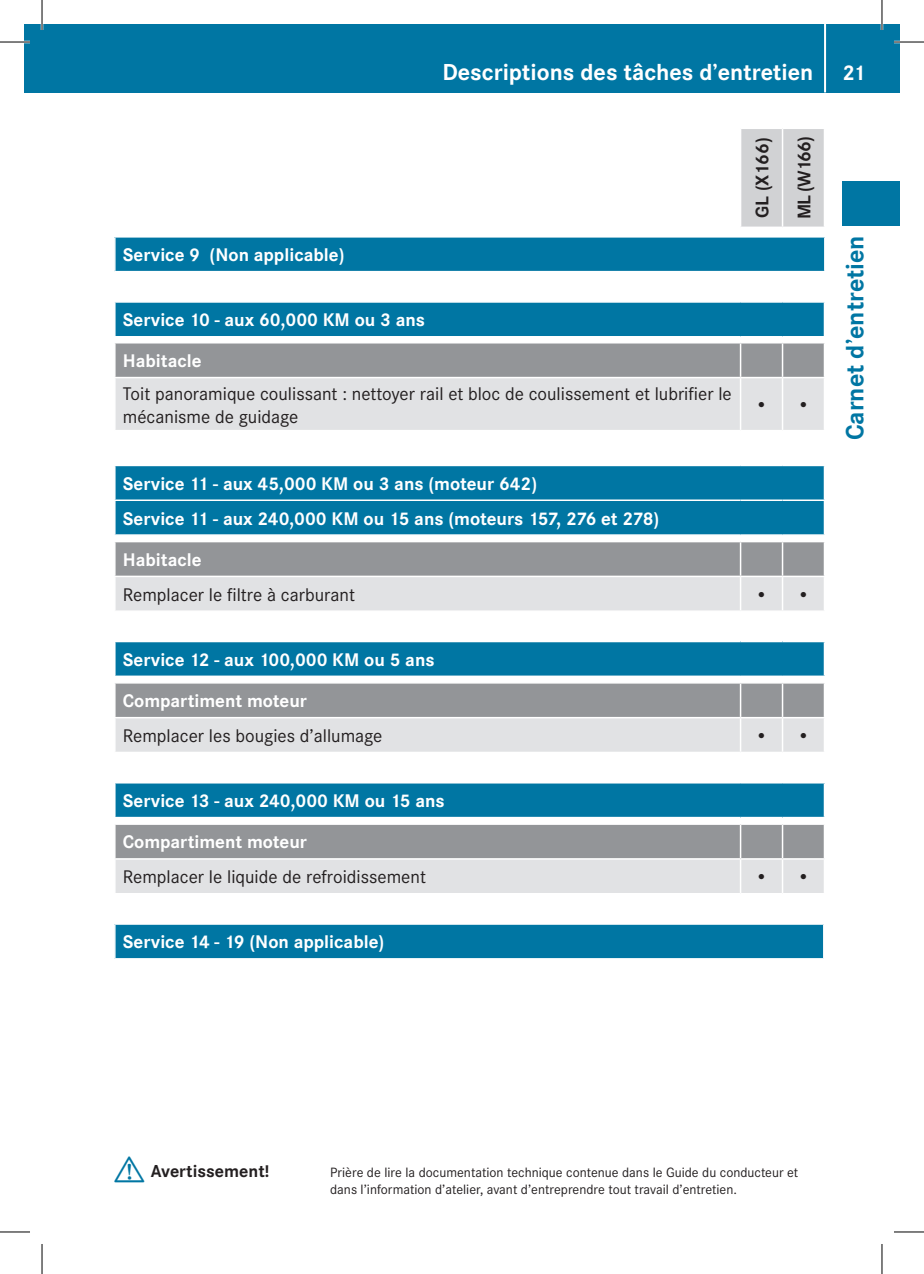
<style>
.page{position:relative;width:924px;height:1274px;background:#fff}
.page>*{position:absolute;margin:0;border:0;box-sizing:border-box;transform-origin:0 0}
.t1{font:700 26px "Corporate S";color:#0076a3}
.t2{font:700 24px "Corporate S";color:#fff}
.t3{font:700 22px "Corporate S";color:#fff}
.t4{font:700 19px "Corporate S";color:#fff}
.t5{font:19px/22.8px "Corporate S";color:#231f20}
.t6{font:700 19px "Corporate S";letter-spacing:-.04em;color:#231f20}
.t7{font:700 18px "Corporate S";color:#231f20}
.t8{font:14px/16.8px "Corporate S";color:#231f20}
</style>
<div class="page">
<div style="left:24px;top:24px;width:18px;height:68px;background:#0076a3"></div>
<div style="left:42px;top:24px;width:858px;height:68px;background:#0076a3"></div>
<hr style="left:824px;top:24px;width:2px;height:68px;background:#fff">
<div style="left:842px;top:182px;width:58px;height:44px;background:#0076a3"></div>
<div style="left:741px;top:129px;width:82px;height:97px;background:#d1d2d4"></div>
<hr style="left:781px;top:129px;width:2px;height:97px;background:#fff">
<div style="left:115px;top:237px;width:709px;height:35px;background:#0076a3"></div>
<hr style="left:114px;top:237px;width:2px;height:34px;background:#fff">
<hr style="left:114px;top:271px;width:711px;height:1px;background:#fff">
<div style="left:116px;top:303px;width:707px;height:33px;background:#0076a3"></div>
<div style="left:116px;top:343px;width:707px;height:34px;background:#939598"></div>
<svg style="left:116px;top:378px;width:707px;height:232px;background:#85afc1"></svg>
<svg style="left:116px;top:431px;width:707px;height:33px"></svg>
<hr style="left:739px;top:343px;width:2px;height:34px;background:#fff">
<hr style="left:781px;top:343px;width:2px;height:34px;background:#fff">
<hr style="left:739px;top:378px;width:2px;height:52px;background:#fff">
<hr style="left:781px;top:378px;width:2px;height:52px;background:#fff">
<hr style="left:114px;top:430px;width:626px;height:1px;background:#fff">
<hr style="left:740px;top:430px;width:42px;height:1px;background:#fff">
<hr style="left:739px;top:431px;width:2px;height:33px;background:#fff">
<hr style="left:782px;top:430px;width:43px;height:1px;background:#fff">
<hr style="left:781px;top:431px;width:2px;height:33px;background:#fff">
<hr style="left:114px;top:464px;width:626px;height:2px;background:#fff">
<hr style="left:740px;top:464px;width:42px;height:2px;background:#fff">
<hr style="left:782px;top:464px;width:43px;height:2px;background:#fff">
<hr style="left:739px;top:542px;width:2px;height:33px;background:#fff">
<hr style="left:781px;top:542px;width:2px;height:33px;background:#fff">
<hr style="left:114px;top:575px;width:626px;height:2px;background:#fff">
<hr style="left:740px;top:575px;width:42px;height:2px;background:#fff">
<hr style="left:739px;top:577px;width:2px;height:33px;background:#fff">
<hr style="left:782px;top:575px;width:43px;height:2px;background:#fff">
<hr style="left:781px;top:577px;width:2px;height:33px;background:#fff">
<hr style="left:114px;top:499px;width:626px;height:2px;background:#fff">
<hr style="left:740px;top:499px;width:42px;height:2px;background:#fff">
<hr style="left:782px;top:499px;width:43px;height:2px;background:#fff">
<hr style="left:114px;top:534px;width:626px;height:2px;background:#fff">
<hr style="left:740px;top:534px;width:42px;height:2px;background:#fff">
<hr style="left:782px;top:534px;width:43px;height:2px;background:#fff">
<hr style="left:114px;top:541px;width:626px;height:1px;background:#fff">
<hr style="left:740px;top:541px;width:42px;height:1px;background:#fff">
<hr style="left:782px;top:541px;width:43px;height:1px;background:#fff">
<div style="left:115px;top:641px;width:709px;height:35px;background:#0076a3"></div>
<hr style="left:114px;top:640px;width:626px;height:2px;background:#fff">
<hr style="left:114px;top:642px;width:2px;height:33px;background:#fff">
<hr style="left:740px;top:640px;width:42px;height:2px;background:#fff">
<hr style="left:782px;top:640px;width:43px;height:2px;background:#fff">
<hr style="left:823px;top:642px;width:2px;height:33px;background:#fff">
<hr style="left:114px;top:675px;width:626px;height:2px;background:#fff">
<hr style="left:740px;top:675px;width:42px;height:2px;background:#fff">
<hr style="left:782px;top:675px;width:43px;height:2px;background:#fff">
<svg style="left:115px;top:683px;width:710px;height:69px;background:#bcbec0"></svg>
<div style="left:115px;top:782px;width:709px;height:35px;background:#0076a3"></div>
<hr style="left:114px;top:782px;width:626px;height:1px;background:#fff">
<hr style="left:114px;top:783px;width:2px;height:33px;background:#fff">
<hr style="left:740px;top:782px;width:42px;height:1px;background:#fff">
<hr style="left:782px;top:782px;width:43px;height:1px;background:#fff">
<hr style="left:823px;top:783px;width:2px;height:33px;background:#fff">
<hr style="left:114px;top:816px;width:626px;height:2px;background:#fff">
<hr style="left:740px;top:816px;width:42px;height:2px;background:#fff">
<hr style="left:782px;top:816px;width:43px;height:2px;background:#fff">
<svg style="left:115px;top:825px;width:709px;height:68px;background:#bbbdbf"></svg>
<div style="left:115px;top:924px;width:708px;height:34px;background:#0076a3"></div>
<hr style="left:114px;top:924px;width:2px;height:34px;background:#fff">
<hr style="left:0;top:41px;width:30px;height:2px;background:#fff">
<hr style="left:894px;top:41px;width:30px;height:2px;background:#fff">
<hr style="left:41px;top:0;width:2px;height:30px;background:#fff">
<hr style="left:880px;top:0;width:3px;height:30px;background:#fff">
<hr style="left:0;top:42px;width:30px;height:1px;background:#000">
<hr style="left:894px;top:42px;width:30px;height:1px;background:#000">
<hr style="left:0;top:1231px;width:30px;height:1px;background:#000">
<hr style="left:894px;top:1231px;width:30px;height:1px;background:#000">
<hr style="left:42px;top:0;width:1px;height:30px;background:#000">
<hr style="left:42px;top:1243px;width:1px;height:30px;background:#000">
<hr style="left:881px;top:0;width:1px;height:30px;background:#000">
<hr style="left:881px;top:1243px;width:1px;height:30px;background:#000">
<p class="t2" style="left:442px;top:58px;width:372px">Descriptions des tâches d’entretien</p>
<p class="t4" style="left:123px;top:244px;width:223px">Service 9 (Non applicable)</p>
<p class="t4" style="left:123px;top:309px;width:304px">Service 10 - aux 60,000 KM ou 3 ans</p>
<p class="t4" style="left:123px;top:350px;width:80px">Habitacle</p>
<p class="t5" style="left:123px;top:382px;width:610px">Toit panoramique coulissant : nettoyer rail et bloc de coulissement et lubrifier le mécanisme de guidage</p>
<p class="t6" style="left:751px;top:218px;width:82px;rotate:-90deg">GL (X166)</p>
<p class="t6" style="left:793px;top:219px;width:84px;rotate:-90deg">ML (W166)</p>
<p class="t5" style="left:755px;top:393px;width:14px">•</p>
<p class="t5" style="left:797px;top:393px;width:14px">•</p>
<p class="t4" style="left:123px;top:472px;width:416px">Service 11 - aux 45,000 KM ou 3 ans (moteur 642)</p>
<p class="t4" style="left:123px;top:507px;width:538px">Service 11 - aux 240,000 KM ou 15 ans (moteurs 157, 276 et 278)</p>
<p class="t4" style="left:123px;top:548px;width:80px">Habitacle</p>
<p class="t5" style="left:123px;top:583px;width:234px">Remplacer le filtre à carburant</p>
<p class="t5" style="left:755px;top:583px;width:14px">•</p>
<p class="t5" style="left:797px;top:583px;width:14px">•</p>
<p class="t4" style="left:123px;top:648px;width:313px">Service 12 - aux 100,000 KM ou 5 ans</p>
<p class="t4" style="left:123px;top:690px;width:186px">Compartiment moteur</p>
<p class="t5" style="left:123px;top:724px;width:261px">Remplacer les bougies d’allumage</p>
<p class="t5" style="left:755px;top:724px;width:14px">•</p>
<p class="t5" style="left:797px;top:724px;width:14px">•</p>
<p class="t4" style="left:123px;top:789px;width:323px">Service 13 - aux 240,000 KM ou 15 ans</p>
<p class="t4" style="left:123px;top:831px;width:186px">Compartiment moteur</p>
<p class="t5" style="left:123px;top:865px;width:305px">Remplacer le liquide de refroidissement</p>
<p class="t5" style="left:755px;top:865px;width:14px">•</p>
<p class="t5" style="left:797px;top:865px;width:14px">•</p>
<p class="t4" style="left:123px;top:931px;width:263px">Service 14 - 19 (Non applicable)</p>
<p class="t3" style="left:842px;top:60px;width:25px">21</p>
<h1 class="t1" style="left:839px;top:440px;width:206px;rotate:-90deg">Carnet d’entretien</h1>
<p class="t7" style="left:151px;top:1160px;width:120px">Avertissement!</p>
<p class="t8" style="left:330px;top:1164px;width:469px">Prière de lire la documentation technique contenue dans le Guide du conducteur et dans l’information d’atelier, avant d’entreprendre tout travail d’entretien.</p>
</div>
